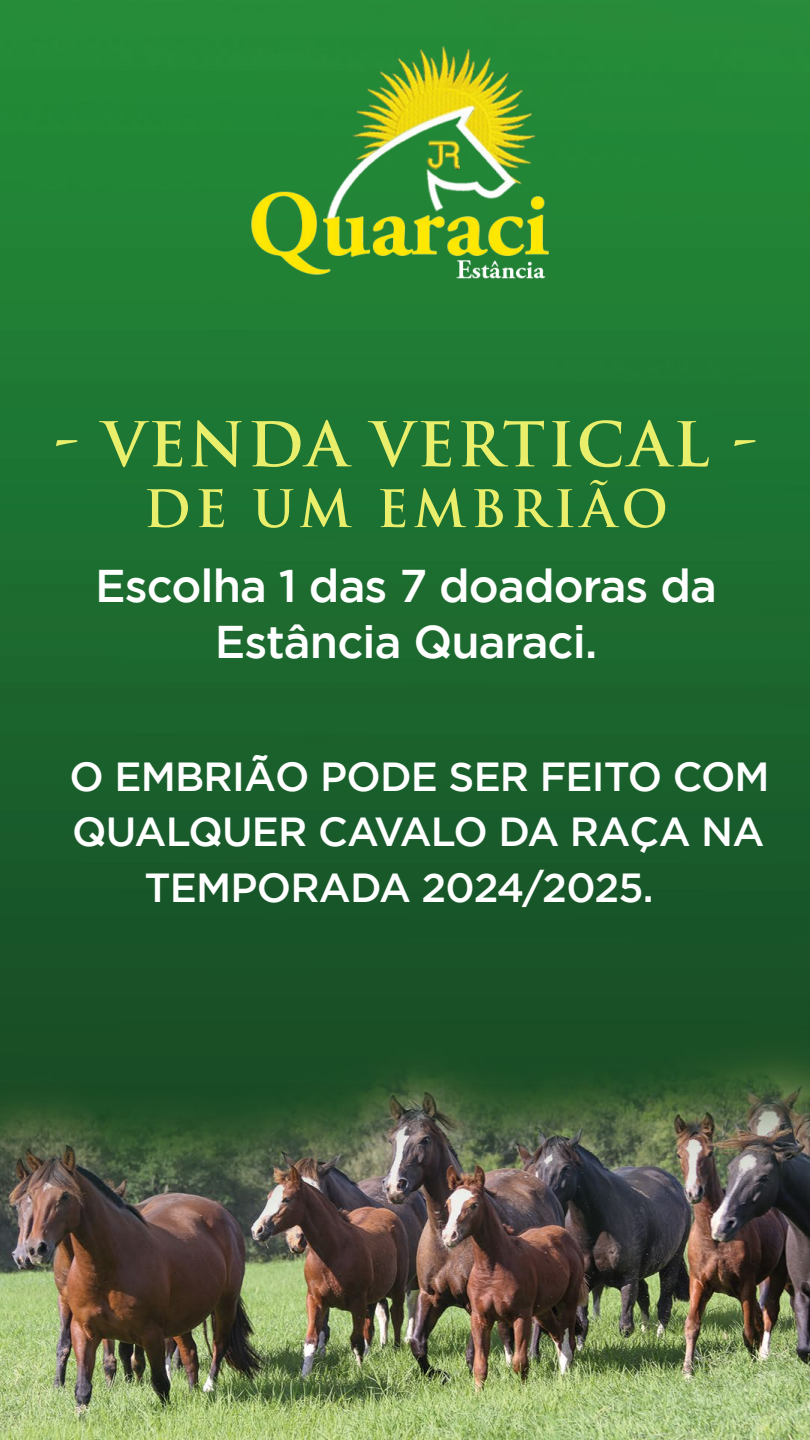
<style>
.page{position:relative;width:810px;height:1440px;background:#fff}
.page>*{position:absolute;margin:0;border:0;box-sizing:border-box;transform-origin:0 0}
.t1{font:700 60px "Trajan Pro";letter-spacing:.04em;color:#e9ee6b}
.t2{font:700 50.25px "Trajan Pro";letter-spacing:.1em;color:#e9ee6b}
.t3{font:500 45.75px/55.5px "Gotham";letter-spacing:-.02em;color:#fff;text-align:center}
.t4{font:500 40.5px "Gotham";letter-spacing:-.02em;color:#fff}
</style>
<div class="page">
<img style="left:0;top:0;width:809px;height:1440px">
<img style="left:205px;top:0;width:430px;height:315px">
<h1 class="t1" style="left:54px;top:407px;width:705px">- VENDA VERTICAL -</h1>
<p class="t2" style="left:144px;top:477px;width:526px">DE UM EMBRIÃO</p>
<p class="t3" style="left:95px;top:557px;width:623px">Escolha 1 das 7 doadoras da<br>Estância Quaraci.</p>
<p class="t4" style="left:69px;top:753px;width:702px">O EMBRIÃO PODE SER FEITO COM</p>
<p class="t4" style="left:72px;top:809px;width:694px">QUALQUER CAVALO DA RAÇA NA</p>
<p class="t4" style="left:144px;top:864px;width:511px">TEMPORADA 2024/2025.</p>
</div>
